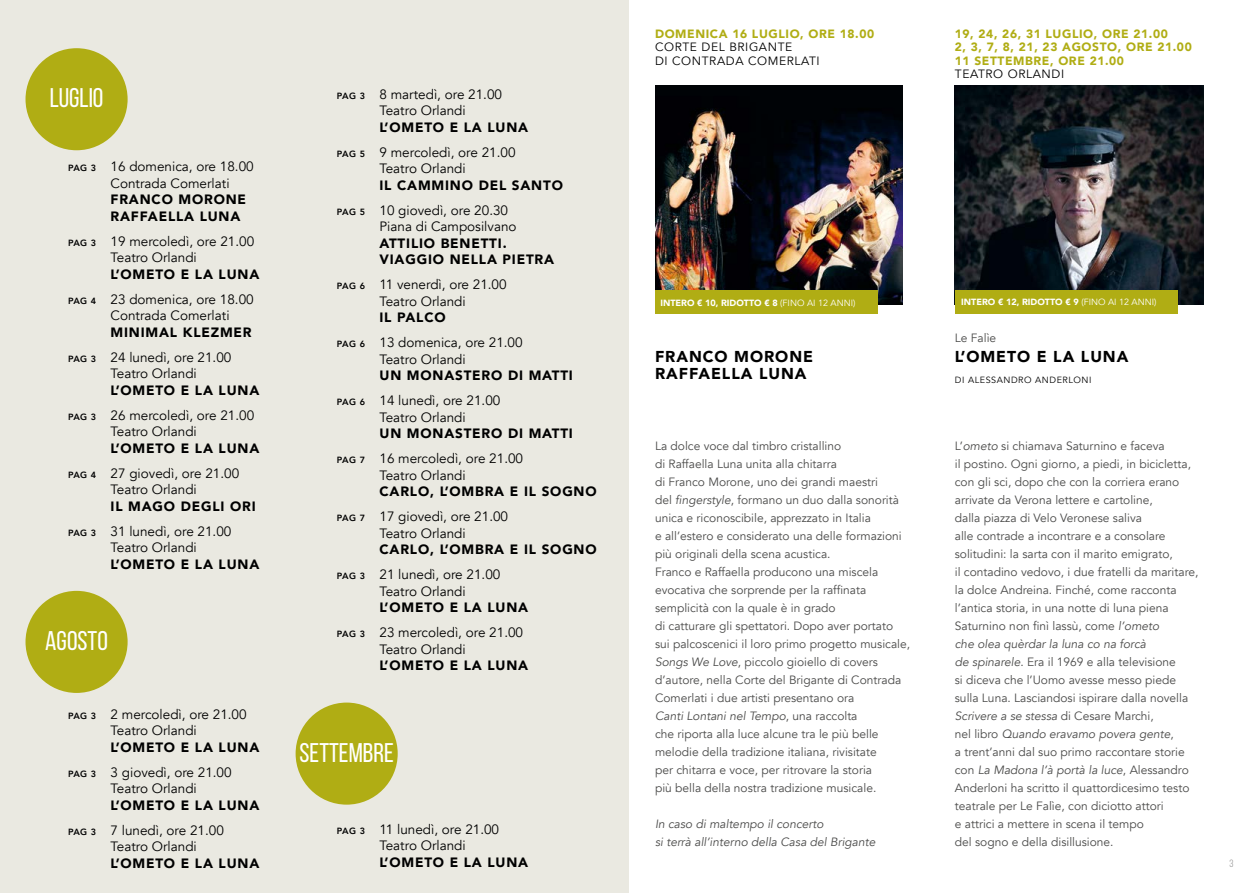
<style>
.page{position:relative;width:1259px;height:893px;background:#fff}
.page>*{position:absolute;margin:0;border:0;box-sizing:border-box;transform-origin:0 0}
.t1{font:27px "Bebas Neue";color:#fff}
.t2{font:900 15.75px/16.5px "Avenir";letter-spacing:.06em;color:#000}
.t3{font:13.5px/25px "Avenir";color:#000}
.t4{font:900 13.5px/25px "Avenir";letter-spacing:.06em;color:#000}
.t5{font:12px/18px "Avenir";color:#4a4a49}
.t6{font:900 12px/13.5px "Avenir";letter-spacing:.05em;color:#b0ad14}
.t7{font:italic 12px/18px "Avenir";color:#4a4a49}
.t8{font:12px/13.5px "Avenir";letter-spacing:.05em;color:#000}
.t9{font:10.5px "Bebas Neue";color:#878787}
.t10{font:900 9px "Avenir";color:#fff}
.t11{font:9px "Avenir";letter-spacing:.06em;color:#000}
.s1{font-weight:800;font-size:9px}
.s2{font-weight:900}
.s3{font-weight:400}
.s4{font-style:italic}
</style>
<div class="page">
<div style="left:0;top:0;width:628px;height:893px;background:#eae9e1"></div>
<img style="left:655px;top:85px;width:247px;height:219px">
<img style="left:955px;top:85px;width:248px;height:219px">
<div style="left:655px;top:291px;width:222px;height:23px;background:#b0ad14"></div>
<div style="left:955px;top:291px;width:222px;height:23px;background:#b0ad14"></div>
<div style="left:26px;top:48px;width:102px;height:102px;background:#b0ad14;border-radius:50%"></div>
<div style="left:296px;top:703px;width:102px;height:102px;background:#b0ad14;border-radius:50%"></div>
<div style="left:26px;top:591px;width:102px;height:102px;background:#b0ad14;border-radius:50%"></div>
<h1 class="t1" style="left:50px;top:83px;width:55px">LUGLIO</h1>
<p class="t3" style="left:111px;top:159px;width:145px;line-height:16.5px;text-indent:-43px"><span class="s1">PAG 3</span> 16 domenica, ore 18.00<br>Contrada Comerlati</p>
<p class="t4" style="left:111px;top:191px;width:137px;line-height:16.5px">FRANCO MORONE<br>RAFFAELLA LUNA</p>
<p class="t3" style="left:111px;top:233px;width:145px;line-height:16.5px;text-indent:-43px"><span class="s1">PAG 3</span> 19 mercoledì, ore 21.00<br>Teatro Orlandi</p>
<p class="t3" style="left:68px;top:262px;width:193px;text-indent:43px"><span class="s2">L’OMETO E LA LUNA<br></span><span class="s1">PAG 4</span> 23 domenica, ore 18.00</p>
<p class="t3" style="left:111px;top:303px;width:120px">Contrada Comerlati</p>
<p class="t3" style="left:68px;top:320px;width:185px;text-indent:43px"><span class="s2">MINIMAL KLEZMER<br></span><span class="s1">PAG 3</span> 24 lunedì, ore 21.00</p>
<p class="t3" style="left:111px;top:361px;width:88px">Teatro Orlandi</p>
<p class="t3" style="left:68px;top:378px;width:193px;text-indent:43px"><span class="s2">L’OMETO E LA LUNA<br></span><span class="s1">PAG 3</span> 26 mercoledì, ore 21.00</p>
<p class="t3" style="left:111px;top:419px;width:88px">Teatro Orlandi</p>
<p class="t3" style="left:68px;top:436px;width:193px;text-indent:43px"><span class="s2">L’OMETO E LA LUNA<br></span><span class="s1">PAG 4</span> 27 giovedì, ore 21.00</p>
<p class="t3" style="left:111px;top:477px;width:88px">Teatro Orlandi</p>
<p class="t3" style="left:68px;top:494px;width:189px;text-indent:43px"><span class="s2">IL MAGO DEGLI ORI<br></span><span class="s1">PAG 3</span> 31 lunedì, ore 21.00</p>
<p class="t3" style="left:111px;top:535px;width:88px">Teatro Orlandi</p>
<p class="t4" style="left:111px;top:551px;width:150px">L’OMETO E LA LUNA</p>
<h1 class="t1" style="left:45px;top:626px;width:64px">AGOSTO</h1>
<p class="t3" style="left:68px;top:706px;width:180px;line-height:16.5px;text-align:center"><span class="s1">PAG 3</span> 2 mercoledì, ore 21.00<br>Teatro Orlandi</p>
<p class="t3" style="left:68px;top:735px;width:193px;text-indent:43px"><span class="s2">L’OMETO E LA LUNA<br></span><span class="s1">PAG 3</span> 3 giovedì, ore 21.00</p>
<p class="t3" style="left:111px;top:776px;width:88px">Teatro Orlandi</p>
<p class="t3" style="left:68px;top:793px;width:193px;text-indent:43px"><span class="s2">L’OMETO E LA LUNA<br></span><span class="s1">PAG 3</span> 7 lunedì, ore 21.00</p>
<p class="t3" style="left:111px;top:834px;width:88px">Teatro Orlandi</p>
<p class="t4" style="left:111px;top:850px;width:150px">L’OMETO E LA LUNA</p>
<p class="t3" style="left:337px;top:86px;width:167px;line-height:16.5px;text-align:center"><span class="s1">PAG 3</span> 8 martedì, ore 21.00<br>Teatro Orlandi</p>
<p class="t3" style="left:337px;top:115px;width:193px;text-indent:43px"><span class="s2">L’OMETO E LA LUNA<br></span><span class="s1">PAG 5</span> 9 mercoledì, ore 21.00</p>
<p class="t3" style="left:379px;top:156px;width:88px">Teatro Orlandi</p>
<p class="t3" style="left:337px;top:173px;width:227px;text-indent:43px"><span class="s2">IL CAMMINO DEL SANTO<br></span><span class="s1">PAG 5</span> 10 giovedì, ore 20.30</p>
<p class="t3" style="left:379px;top:214px;width:139px">Piana di Camposilvano</p>
<p class="t4" style="left:379px;top:234px;width:176px;line-height:16.5px">ATTILIO BENETTI.<br>VIAGGIO NELLA PIETRA</p>
<p class="t3" style="left:337px;top:276px;width:171px;line-height:16.5px;text-align:center"><span class="s1">PAG 6</span> 11 venerdì, ore 21.00<br>Teatro Orlandi</p>
<p class="t3" style="left:337px;top:305px;width:187px;text-indent:43px"><span class="s2">IL PALCO<br></span><span class="s1">PAG 6</span> 13 domenica, ore 21.00</p>
<p class="t3" style="left:379px;top:347px;width:88px">Teatro Orlandi</p>
<p class="t4" style="left:337px;top:362px;width:237px;text-indent:43px">UN MONASTERO DI MATTI<br><span class="s1">PAG 6</span> <span class="s3">14 lunedì, ore 21.00</span></p>
<p class="t3" style="left:379px;top:405px;width:88px">Teatro Orlandi</p>
<p class="t3" style="left:337px;top:421px;width:237px;text-indent:43px"><span class="s2">UN MONASTERO DI MATTI<br></span><span class="s1">PAG 7</span> 16 mercoledì, ore 21.00</p>
<p class="t3" style="left:379px;top:463px;width:88px">Teatro Orlandi</p>
<p class="t4" style="left:337px;top:478px;width:261px;text-indent:43px">CARLO, L’OMBRA E IL SOGNO<br><span class="s1">PAG 7</span> <span class="s3">17 giovedì, ore 21.00</span></p>
<p class="t3" style="left:379px;top:521px;width:88px">Teatro Orlandi</p>
<p class="t4" style="left:337px;top:536px;width:261px;text-indent:43px">CARLO, L’OMBRA E IL SOGNO<br><span class="s1">PAG 3</span> <span class="s3">21 lunedì, ore 21.00</span></p>
<p class="t3" style="left:379px;top:579px;width:88px">Teatro Orlandi</p>
<p class="t3" style="left:337px;top:595px;width:193px;text-indent:43px"><span class="s2">L’OMETO E LA LUNA<br></span><span class="s1">PAG 3</span> 23 mercoledì, ore 21.00</p>
<p class="t3" style="left:379px;top:637px;width:88px">Teatro Orlandi</p>
<p class="t4" style="left:379px;top:652px;width:150px">L’OMETO E LA LUNA</p>
<h1 class="t1" style="left:299px;top:738px;width:96px">SETTEMBRE</h1>
<p class="t3" style="left:379px;top:821px;width:121px;line-height:16.5px;text-indent:-43px"><span class="s1">PAG 3</span> 11 lunedì, ore 21.00<br>Teatro Orlandi</p>
<p class="t4" style="left:379px;top:849px;width:150px">L’OMETO E LA LUNA</p>
<p class="t6" style="left:655px;top:26px;width:221px">DOMENICA 16 LUGLIO, ORE 18.00</p>
<p class="t8" style="left:655px;top:40px;width:166px">CORTE DEL BRIGANTE<br>DI CONTRADA COMERLATI</p>
<p class="t6" style="left:955px;top:26px;width:238px">19, 24, 26, 31 LUGLIO, ORE 21.00<br>2, 3, 7, 8, 21, 23 AGOSTO, ORE 21.00<br>11 SETTEMBRE, ORE 21.00</p>
<p class="t8" style="left:955px;top:67px;width:111px">TEATRO ORLANDI</p>
<p class="t10" style="left:660px;top:295px;width:197px">INTERO € 10, RIDOTTO € 8 <span class="s3">(FINO AI 12 ANNI)</span></p>
<p class="t10" style="left:961px;top:294px;width:197px">INTERO € 12, RIDOTTO € 9 <span class="s3">(FINO AI 12 ANNI)</span></p>
<h2 class="t2" style="left:655px;top:348px;width:159px">FRANCO MORONE<br>RAFFAELLA LUNA</h2>
<p class="t5" style="left:655px;top:437px;width:257px">La dolce voce dal timbro cristallino<br>di Raffaella Luna unita alla chitarra<br>di Franco Morone, uno dei grandi maestri<br>del <span class="s4">fingerstyle</span>, formano un duo dalla sonorità unica e riconoscibile, apprezzato in Italia<br>e all’estero e considerato una delle formazioni più originali della scena acustica.<br>Franco e Raffaella producono una miscela evocativa che sorprende per la raffinata semplicità con la quale è in grado<br>di catturare gli spettatori. Dopo aver portato sui palcoscenici il loro primo progetto musicale, <span class="s4">Songs We Love</span>, piccolo gioiello di covers d’autore, nella Corte del Brigante di Contrada Comerlati i due artisti presentano ora<br><span class="s4">Canti Lontani nel Tempo</span>, una raccolta<br>che riporta alla luce alcune tra le più belle melodie della tradizione italiana, rivisitate<br>per chitarra e voce, per ritrovare la storia<br>più bella della nostra tradizione musicale.</p>
<p class="t7" style="left:655px;top:815px;width:222px">In caso di maltempo il concerto<br>si terrà all’interno della Casa del Brigante</p>
<p class="t5" style="left:955px;top:329px;width:43px">Le Falìe</p>
<h2 class="t2" style="left:955px;top:348px;width:175px">L’OMETO E LA LUNA</h2>
<p class="t11" style="left:955px;top:374px;width:138px">DI ALESSANDRO ANDERLONI</p>
<p class="t5" style="left:955px;top:437px;width:245px">L’<span class="s4">ometo</span> si chiamava Saturnino e faceva<br>il postino. Ogni giorno, a piedi, in bicicletta, con gli sci, dopo che con la corriera erano arrivate da Verona lettere e cartoline,<br>dalla piazza di Velo Veronese saliva<br>alle contrade a incontrare e a consolare solitudini: la sarta con il marito emigrato,<br>il contadino vedovo, i due fratelli da maritare, la dolce Andreina. Finché, come racconta l’antica storia, in una notte di luna piena Saturnino non finì lassù, come <span class="s4">l’ometo<br>che olea quèrdar la luna co na forcà<br>de spinarele</span>. Era il 1969 e alla televisione<br>si diceva che l’Uomo avesse messo piede sulla Luna. Lasciandosi ispirare dalla novella <span class="s4">Scrivere a se stessa</span> di Cesare Marchi,<br>nel libro <span class="s4">Quando eravamo povera gente</span>,<br>a trent’anni dal suo primo raccontare storie con <span class="s4">La Madona l’à portà la luce</span>, Alessandro Anderloni ha scritto il quattordicesimo testo teatrale per Le Falìe, con diciotto attori<br>e attrici a mettere in scena il tempo<br>del sogno e della disillusione.</p>
<p class="t9" style="left:1229px;top:858px;width:5px">3</p>
</div>
